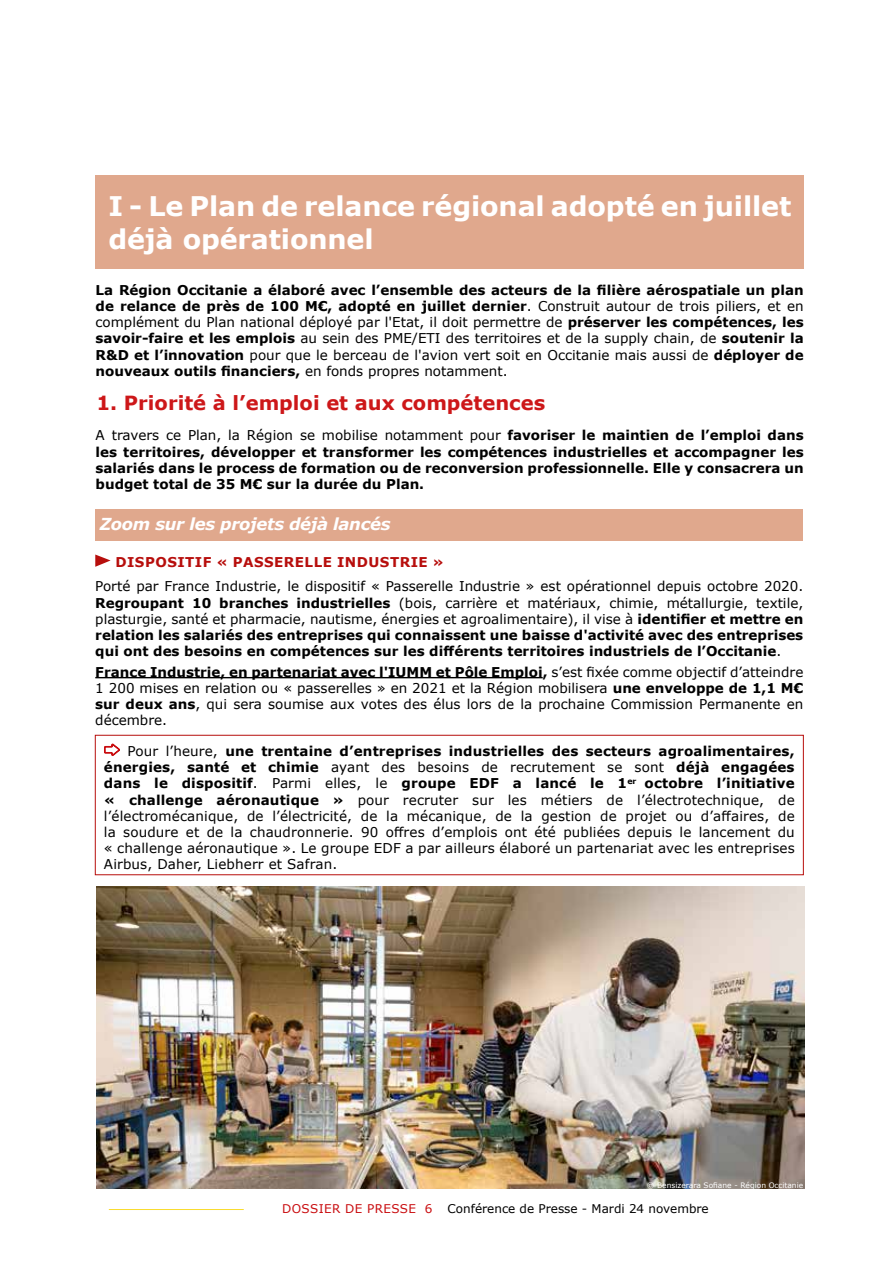
<style>
.page{position:relative;width:893px;height:1263px;background:#fff}
.page>*{position:absolute;margin:0;border:0;box-sizing:border-box;transform-origin:0 0}
.t1{font:700 27px/33px "Verdana";letter-spacing:-.005em;color:#fff}
.t2{font:700 19.5px "Verdana";color:#cd1719}
.t3{font:italic 700 16.5px "Verdana";letter-spacing:-.02em;color:#fff}
.t4{font:700 13.5px/16.2px "Verdana";color:#000;text-align:justify}
.t5{font:13.5px/16.2px "Verdana";color:#000;text-align:justify}
.t6{font:700 13.5px "Verdana";letter-spacing:.035em;color:#b70e0c}
.t7{font:12px "Verdana";color:#000}
.t8{font:12px "Verdana";letter-spacing:.035em;color:#c90c0f}
.t9{font:7.5px "Verdana";color:#fff}
.s1{font-weight:400}
.s2{font-weight:700}
</style>
<div class="page">
<div style="left:96px;top:175px;width:708px;height:93px;background:#e0a88d"></div>
<div style="left:96px;top:509px;width:707px;height:32px;background:#e0a88d"></div>
<hr style="left:95px;top:677px;width:448px;height:1px;background:#000">
<svg style="left:95px;top:554px;width:16px;height:13px"></svg>
<img style="left:97px;top:887px;width:708px;height:302px">
<hr style="left:109px;top:1209px;width:134px;height:1px;background:#f9dc2f">
<svg style="left:104px;top:743px;width:16px;height:13px"></svg>
<div style="left:95px;top:735px;width:708px;height:140px;border:1px solid #b70e0c"></div>
<h1 class="t1" style="left:108px;top:189px;width:684px">I - Le Plan de relance régional adopté en juillet déjà opérationnel</h1>
<p class="t4" style="left:96px;top:281px;width:710px">La Région Occitanie a élaboré avec l’ensemble des acteurs de la filière aérospatiale un plan de relance de près de 100 M€, adopté en juillet dernier<span class="s1">. Construit autour de trois piliers, et en complément du Plan national déployé par l'Etat, il doit permettre de</span> préserver les compétences, les savoir-faire et les emplois <span class="s1">au sein des PME/ETI des territoires et de la supply chain, de</span> soutenir la R&amp;D et l’innovation <span class="s1">pour que le berceau de l'avion vert soit en Occitanie mais aussi de</span> déployer de nouveaux outils financiers, <span class="s1">en fonds propres notamment.</span></p>
<h2 class="t2" style="left:96px;top:389px;width:450px">1. Priorité à l’emploi et aux compétences</h2>
<p class="t4" style="left:96px;top:427px;width:710px"><span class="s1">A travers ce Plan, la Région se mobilise notamment pour</span> favoriser le maintien de l’emploi dans les territoires, développer et transformer les compétences industrielles et accompagner les salariés dans le process de formation ou de reconversion professionnelle. Elle y consacrera un budget total de 35 M€ sur la durée du Plan.</p>
<p class="t3" style="left:100px;top:512px;width:292px">Zoom sur les projets déjà lancés</p>
<p class="t6" style="left:115px;top:552px;width:330px">DISPOSITIF « PASSERELLE INDUSTRIE »</p>
<p class="t4" style="left:95px;top:578px;width:710px"><span class="s1">Porté par France Industrie, le dispositif « Passerelle Industrie » est opérationnel depuis octobre 2020.<br></span>Regroupant 10 branches industrielles <span class="s1">(bois, carrière et matériaux, chimie, métallurgie, textile, plasturgie, santé et pharmacie, nautisme, énergies et agroalimentaire), il vise à</span> identifier et mettre en relation les salariés des entreprises qui connaissent une baisse d'activité avec des entreprises qui ont des besoins en compétences sur les différents territoires industriels de l’Occitanie<span class="s1">.</span></p>
<p class="t5" style="left:95px;top:664px;width:710px"><span class="s2">France Industrie, en partenariat avec l'IUMM et Pôle Emploi,</span> s’est fixée comme objectif d’atteindre 1 200 mises en relation ou « passerelles » en 2021 et la Région mobilisera <span class="s2">une enveloppe de 1,1 M€ sur deux ans</span>, qui sera soumise aux votes des élus lors de la prochaine Commission Permanente en décembre.</p>
<p class="t5" style="left:104px;top:743px;width:692px;text-indent:23px">Pour l’heure, <span class="s2">une trentaine d’entreprises industrielles des secteurs agroalimentaires, énergies, santé et chimie</span> ayant des besoins de recrutement se sont <span class="s2">déjà engagées dans le dispositif</span>. Parmi elles, le <span class="s2">groupe EDF a lancé le 1</span><sup>er</sup> <span class="s2">octobre l’initiative « challenge aéronautique »</span> pour recruter sur les métiers de l’électrotechnique, de l’électromécanique, de l’électricité, de la mécanique, de la gestion de projet ou d’affaires, de la soudure et de la chaudronnerie. 90 offres d’emplois ont été publiées depuis le lancement du « challenge aéronautique ». Le groupe EDF a par ailleurs élaboré un partenariat avec les entreprises Airbus, Daher, Liebherr et Safran.</p>
<p class="t9" style="left:647px;top:1180px;width:158px">© Bensizerara Sofiane - Région Occitanie</p>
<p class="t8" style="left:282px;top:1200px;width:152px">DOSSIER DE PRESSE 6</p>
<p class="t7" style="left:447px;top:1200px;width:263px">Conférence de Presse - Mardi 24 novembre</p>
</div>
